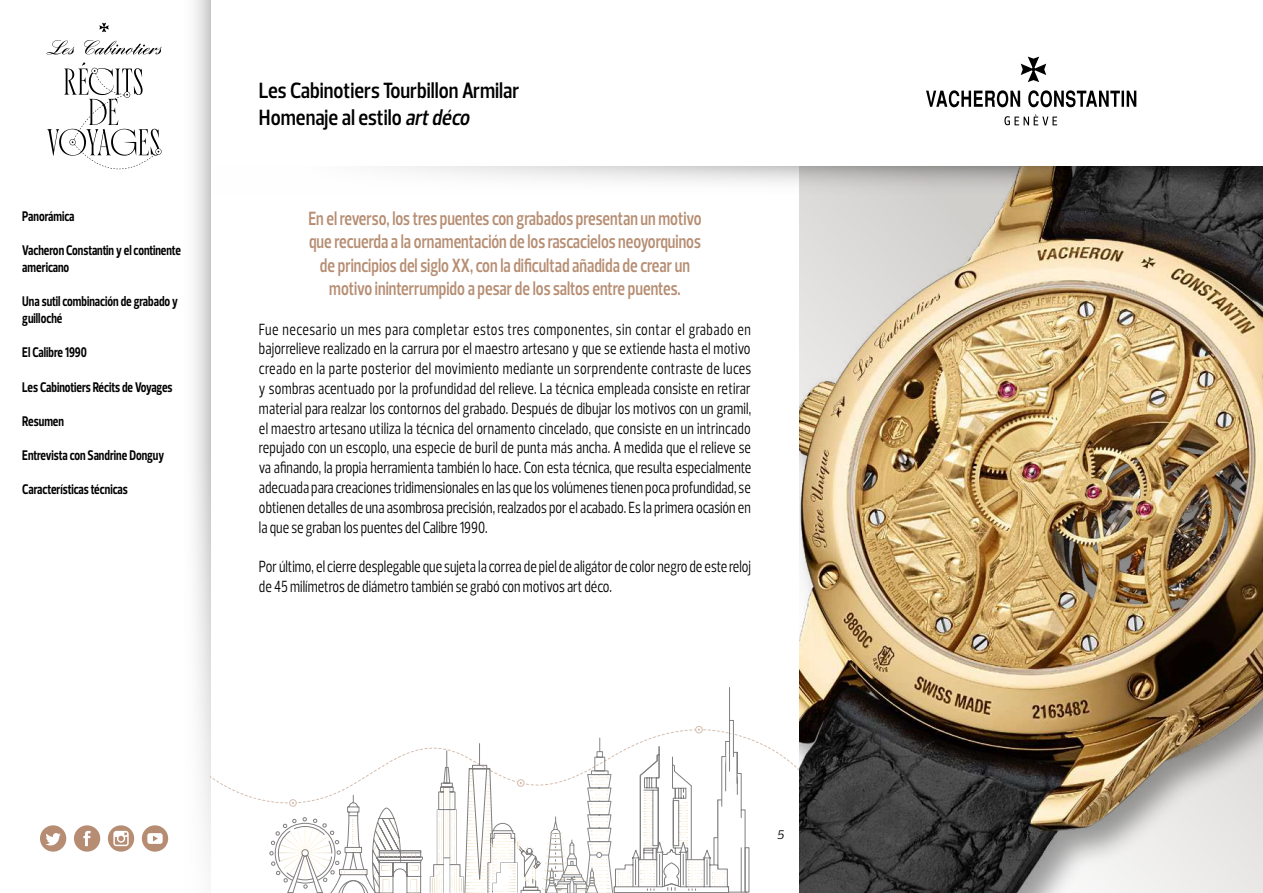
<style>
.page{position:relative;width:1263px;height:893px;background:#fff}
.page>*{position:absolute;margin:0;border:0;box-sizing:border-box;transform-origin:0 0}
.t1{font:600 22.5px/27px "Prelo Condensed";color:#000}
.t2{font:600 19.5px/23.4px "Prelo Condensed";color:#b68d72;text-align:center;scale:.9 1}
.t3{font:16.5px/19.8px "Prelo Condensed";color:#000;text-align:justify;scale:.9 1}
.t4{font:700 14.25px/17.1px "Prelo Condensed";color:#000;scale:.9 1}
.t5{font:italic 12.75px "Prelo";color:#000}
.s1{font-style:italic}
</style>
<div class="page">
<svg style="left:926px;top:57px;width:210px;height:68px"></svg>
<hr style="left:729px;top:687px;width:1px;height:84px;background:#241f21">
<svg style="left:210px;top:720px;width:587px;height:173px"></svg>
<svg style="left:40px;top:825px;width:26px;height:27px"></svg>
<svg style="left:74px;top:825px;width:26px;height:27px"></svg>
<svg style="left:142px;top:825px;width:21px;height:27px"></svg>
<svg style="left:108px;top:825px;width:26px;height:27px"></svg>
<svg style="left:163px;top:0;width:47px;height:861px"></svg>
<svg style="left:47px;top:62px;width:115px;height:108px"></svg>
<svg style="left:84px;top:40px;width:78px;height:14px"></svg>
<svg style="left:47px;top:40px;width:27px;height:14px"></svg>
<svg style="left:99px;top:23px;width:10px;height:9px"></svg>
<img style="left:799px;top:166px;width:464px;height:727px">
<svg style="left:210px;top:166px;width:1052px;height:48px"></svg>
<p class="t4" style="left:22px;top:207px;width:59px">Panorámica</p>
<p class="t4" style="left:22px;top:241px;width:178px">Vacheron Constantin y el continente americano</p>
<p class="t4" style="left:22px;top:293px;width:174px">Una sutil combinación de grabado y guilloché</p>
<p class="t4" style="left:22px;top:344px;width:73px">El Calibre 1990</p>
<p class="t4" style="left:22px;top:378px;width:168px">Les Cabinotiers Récits de Voyages</p>
<p class="t4" style="left:22px;top:412px;width:48px">Resumen</p>
<p class="t4" style="left:22px;top:447px;width:159px">Entrevista con Sandrine Donguy</p>
<p class="t4" style="left:22px;top:481px;width:119px">Características técnicas</p>
<h1 class="t1" style="left:259px;top:77px;width:262px">Les Cabinotiers Tourbillon Armilar<br>Homenaje al estilo <span class="s1">artdéco</span></h1>
<p class="t2" style="left:308px;top:207px;width:438px">En el reverso, los tres puentes con grabados presentan un motivo que recuerda a la ornamentación de los rascacielos neoyorquinos de principios del siglo XX, con la dificultad añadida de crear un motivo ininterrumpido a pesar de los saltos entre puentes.</p>
<p class="t3" style="left:259px;top:319px;width:549px">Fue necesario un mes para completar estos tres componentes, sin contar el grabado en bajorrelieve realizado en la carrura por el maestro artesano y que se extiende hasta el motivo creado en la parte posterior del movimiento mediante un sorprendente contraste de luces y sombras acentuado por la profundidad del relieve. La técnica empleada consiste en retirar material para realzar los contornos del grabado. Después de dibujar los motivos con un gramil, el maestro artesano utiliza la técnica del ornamento cincelado, que consiste en un intrincado repujado con un escoplo, una especie de buril de punta más ancha. A medida que el relieve se va afinando, la propia herramienta también lo hace. Con esta técnica, que resulta especialmente adecuada para creaciones tridimensionales en las que los volúmenes tienen poca profundidad, se obtienen detalles de una asombrosa precisión, realzados por el acabado. Es la primera ocasión en la que se graban los puentes del Calibre 1990.</p>
<p class="t3" style="left:259px;top:557px;width:548px">Por último, el cierre desplegable que sujeta la correa de piel de aligátor de color negro de este reloj de 45 milímetros de diámetro también se grabó con motivos art déco.</p>
<p class="t5" style="left:777px;top:826px;width:9px">5</p>
</div>
